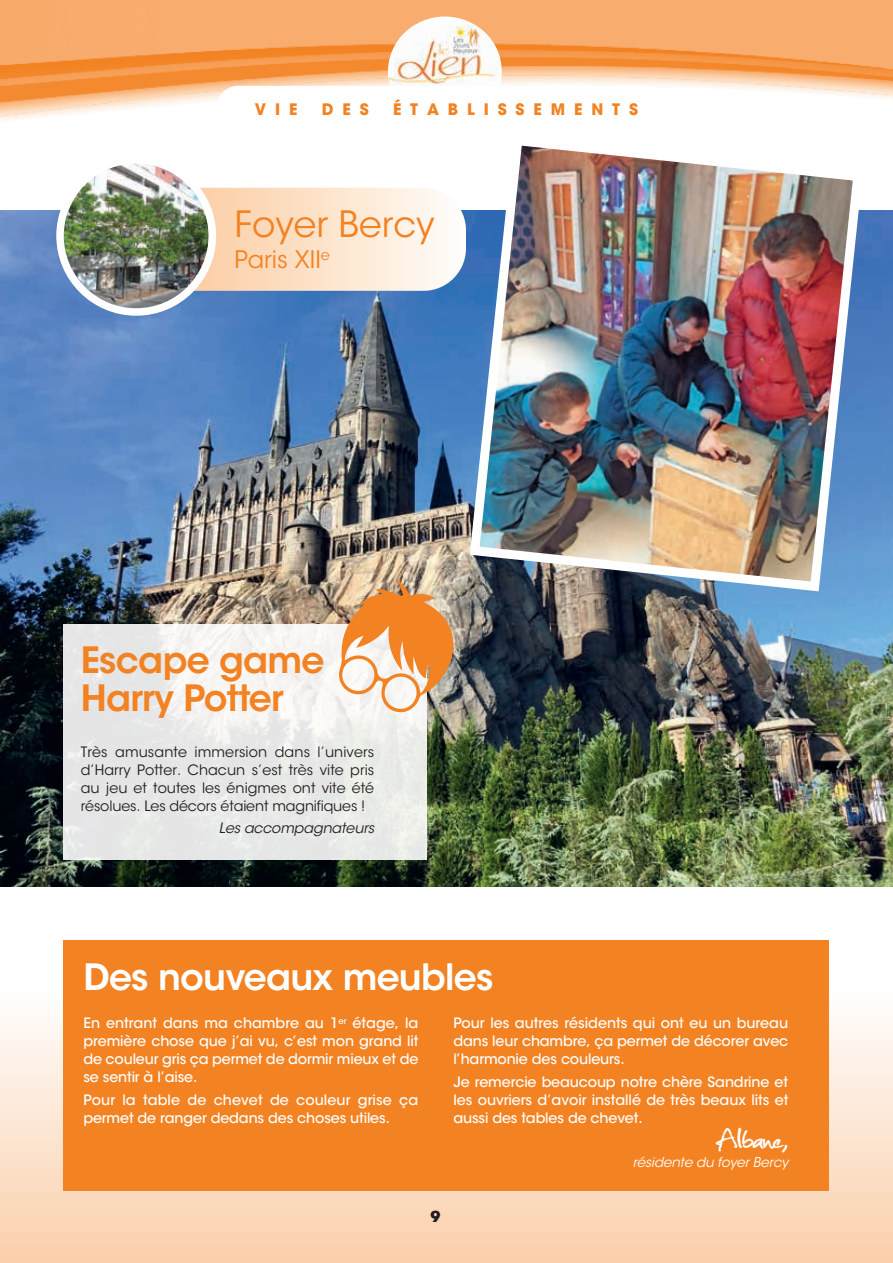
<style>
.page{position:relative;width:893px;height:1263px;background:#fff}
.page>*{position:absolute;margin:0;border:0;box-sizing:border-box;transform-origin:0 0}
.t1{font:37.5px "Christopherhand";letter-spacing:-.01em;color:#fff}
.t2{font:600 36px/37.5px "ITC Avant Garde Std";letter-spacing:-.02em;color:#f28222}
.t3{font:600 36px "ITC Avant Garde Std";letter-spacing:-.02em;color:#fff}
.t4{font:36px "ITC Avant Garde Std";color:#f28222}
.t5{font:24px "ITC Avant Garde Std";color:#f28222}
.t6{font:700 15.75px "ITC Avant Garde Std";letter-spacing:.565em;color:#f28222}
.t7{font:600 15px "ITC Avant Garde Std";color:#231f20}
.t8{font:500 14.25px/18px "ITC Avant Garde Std";letter-spacing:-.01em;color:#fff;text-align:justify}
.t9{font:14.25px/18px "ITC Avant Garde Std";letter-spacing:-.01em;color:#231f20;text-align:justify}
.t10{font:italic 14.25px "ITC Avant Garde Std";letter-spacing:-.01em;color:#231f20}
.t11{font:italic 13.5px "ITC Avant Garde Std";letter-spacing:-.01em;color:#fff}
</style>
<div class="page">
<img style="left:0;top:210px;width:893px;height:676px">
<div style="left:0;top:892px;width:893px;height:371px;background:linear-gradient(to bottom,#fff,#fad2b0)"></div>
<hr style="left:0;top:892px;width:1px;height:371px;background:#fcf397">
<img style="left:0;top:0;width:893px;height:121px">
<div style="left:388px;top:17px;width:114px;height:110px;background:#fff;border-radius:50%"></div>
<img style="left:388px;top:25px;width:111px;height:61px">
<div style="left:217px;top:86px;width:449px;height:63px;background:#fff;border-radius:21px"></div>
<svg style="left:80px;top:188px;width:385px;height:103px"></svg>
<img style="left:64px;top:163px;width:145px;height:145px;border-radius:72px">
<div style="left:56px;top:156px;width:160px;height:160px;border:8px solid #fff;border-radius:50%"></div>
<img style="left:465px;top:145px;width:403px;height:451px">
<div style="left:64px;top:940px;width:765px;height:251px;background:#f28222"></div>
<div style="left:64px;top:625px;width:363px;height:235px;background:linear-gradient(to bottom,#f2f1f0,#e5e7e5)"></div>
<svg style="left:337px;top:580px;width:123px;height:134px"></svg>
<p class="t6" style="left:255px;top:99px;width:44px">VIE</p>
<p class="t6" style="left:322px;top:99px;width:48px">DES</p>
<p class="t6" style="left:393px;top:99px;width:247px">ÉTABLISSEMENTS</p>
<p class="t4" style="left:235px;top:202px;width:201px">Foyer Bercy</p>
<p class="t5" style="left:235px;top:245px;width:97px">Paris XII<sup>e</sup></p>
<p class="t2" style="left:81px;top:641px;width:245px">Escape game<br>Harry Potter</p>
<p class="t9" style="left:81px;top:743px;width:295px">Très amusante immersion dans l’univers d’Harry Potter. Chacun s’est très vite pris au jeu et toutes les énigmes ont vite été résolues. Les décors étaient magnifiques !</p>
<p class="t10" style="left:219px;top:819px;width:157px">Les accompagnateurs</p>
<p class="t3" style="left:83px;top:954px;width:412px">Des nouveaux meubles</p>
<p class="t8" style="left:83px;top:1014px;width:337px">En entrant dans ma chambre au 1<sup>er</sup> étage, la première chose que j’ai vu, c’est mon grand lit de couleur gris ça permet de dormir mieux et de se sentir à l’aise.</p>
<p class="t8" style="left:83px;top:1090px;width:336px">Pour la table de chevet de couleur grise ça permet de ranger dedans des choses utiles.</p>
<p class="t8" style="left:453px;top:1014px;width:336px">Pour les autres résidents qui ont eu un bureau dans leur chambre, ça permet de décorer avec l’harmonie des couleurs.</p>
<p class="t8" style="left:453px;top:1072px;width:336px">Je remercie beaucoup notre chère Sandrine et les ouvriers d’avoir installé de très beaux lits et aussi des tables de chevet.</p>
<p class="t1" style="left:717px;top:1123px;width:72px">Albane,</p>
<p class="t11" style="left:633px;top:1154px;width:157px">résidente du foyer Bercy</p>
<p class="t7" style="left:431px;top:1207px;width:11px">9</p>
</div>
